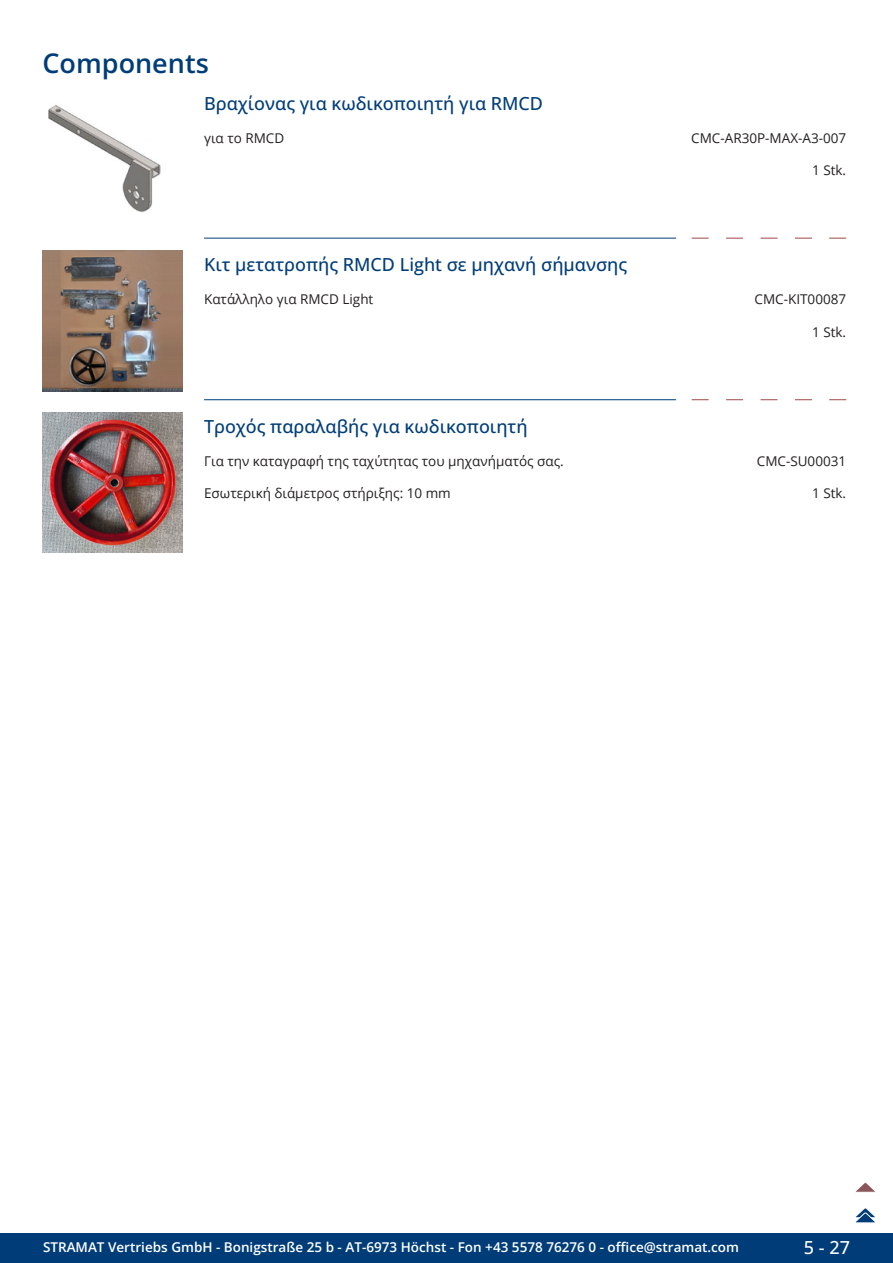
<style>
.page{position:relative;width:893px;height:1263px;background:#fff}
.page>*{position:absolute;margin:0;border:0;box-sizing:border-box;transform-origin:0 0}
.GruppeName{font:600 27px "Open Sans";color:#003d78}
.ArtikelName{font:500 18px "Open Sans";color:#003d78}
.t1{font:500 18px "Open Sans";color:#fff}
.Beschreibung{font:13.5px "Open Sans";color:#231f20}
.t2{font:600 13.5px "Open Sans";color:#fff}
.ArtikelNummer{font:13.5px "Open Sans";color:#231f20}
</style>
<div class="page">
<div style="left:0;top:1233px;width:893px;height:30px;background:#003d78"></div>
<img style="left:48px;top:105px;width:113px;height:108px">
<img style="left:43px;top:251px;width:140px;height:140px">
<svg style="left:692px;top:238px;width:17px;height:1px"></svg>
<svg style="left:726px;top:238px;width:17px;height:1px"></svg>
<svg style="left:760px;top:238px;width:17px;height:1px"></svg>
<svg style="left:795px;top:238px;width:17px;height:1px"></svg>
<svg style="left:829px;top:238px;width:17px;height:1px"></svg>
<hr style="left:204px;top:238px;width:472px;height:1px;background:#003d78">
<img style="left:43px;top:412px;width:140px;height:141px">
<svg style="left:692px;top:399px;width:17px;height:1px"></svg>
<svg style="left:726px;top:399px;width:17px;height:1px"></svg>
<svg style="left:760px;top:399px;width:17px;height:1px"></svg>
<svg style="left:795px;top:399px;width:17px;height:1px"></svg>
<svg style="left:829px;top:399px;width:17px;height:1px"></svg>
<hr style="left:204px;top:399px;width:472px;height:1px;background:#003d78">
<svg style="left:855px;top:1208px;width:21px;height:15px"></svg>
<svg style="left:856px;top:1183px;width:19px;height:9px"></svg>
<p class="GruppeName" style="left:43px;top:44px;width:168px">Components</p>
<p class="ArtikelName" style="left:204px;top:91px;width:340px">Βραχίονας για κωδικοποιητή για RMCD</p>
<p class="Beschreibung" style="left:204px;top:129px;width:82px">για το RMCD</p>
<p class="ArtikelNummer" style="left:691px;top:128px;width:157px">CMC-AR30P-MAX-A3-007</p>
<p class="ArtikelNummer" style="left:812px;top:161px;width:36px">1 Stk.</p>
<p class="ArtikelName" style="left:204px;top:252px;width:425px">Κιτ μετατροπής RMCD Light σε μηχανή σήμανσης</p>
<p class="Beschreibung" style="left:204px;top:290px;width:171px">Κατάλληλο για RMCD Light</p>
<p class="ArtikelNummer" style="left:754px;top:290px;width:93px">CMC-KIT00087</p>
<p class="ArtikelNummer" style="left:812px;top:322px;width:36px">1 Stk.</p>
<p class="ArtikelName" style="left:204px;top:414px;width:325px">Τροχός παραλαβής για κωδικοποιητή</p>
<p class="Beschreibung" style="left:204px;top:452px;width:361px">Για την καταγραφή της ταχύτητας του μηχανήματός σας.</p>
<p class="Beschreibung" style="left:204px;top:484px;width:248px">Εσωτερική διάμετρος στήριξης: 10 mm</p>
<p class="ArtikelNummer" style="left:757px;top:452px;width:91px">CMC-SU00031</p>
<p class="ArtikelNummer" style="left:812px;top:484px;width:36px">1 Stk.</p>
<p class="t2" style="left:43px;top:1238px;width:698px">STRAMAT Vertriebs GmbH - Bonigstraße 25 b - AT-6973 Höchst - Fon +43 5578 76276 0 - office@stramat.com</p>
<h2 class="t1" style="left:804px;top:1234px;width:48px">5 - 27</h2>
</div>
